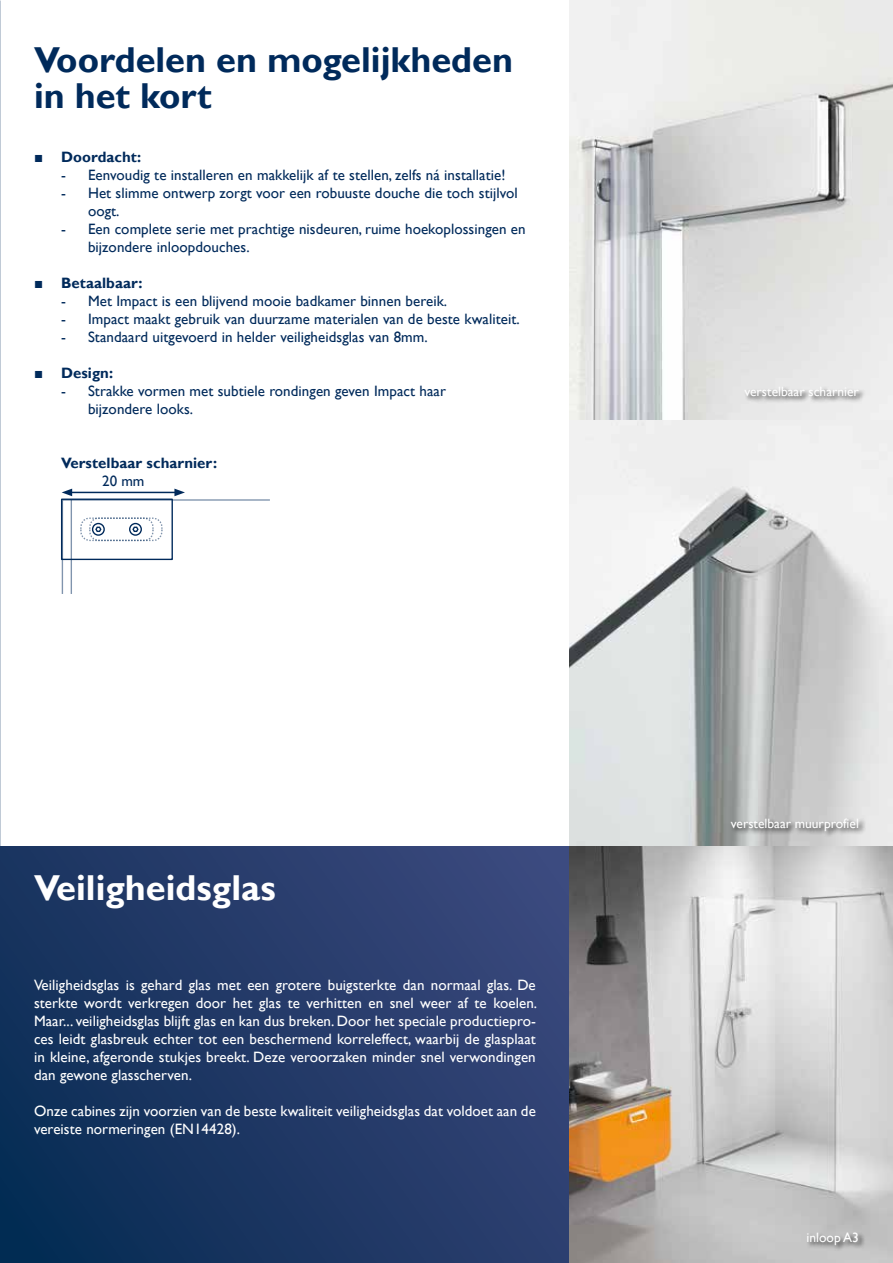
<style>
.page{position:relative;width:893px;height:1263px;background:#fff}
.page>*{position:absolute;margin:0;border:0;box-sizing:border-box;transform-origin:0 0}
.t1{font:700 36px/36px "Gill Sans";color:#002a5b}
.t2{font:700 36px "Gill Sans";color:#fff}
.t3{font:15px/18px "Gill Sans";letter-spacing:.005em;color:#fff;text-align:justify}
.t4{font:15px/18px "Gill Sans";letter-spacing:.005em;color:#002a5b}
.t5{font:700 15px "Gill Sans";letter-spacing:.005em;color:#002a5b}
.t6{font:13.5px "Gill Sans";color:#fff}
.s1{font-family:"Franklin Gothic";font-weight:400}
</style>
<div class="page">
<img style="left:570px;top:419px;width:323px;height:427px">
<div style="left:0;top:846px;width:580px;height:417px;background:linear-gradient(to right,#0f2f58,#374578)"></div>
<img style="left:570px;top:846px;width:323px;height:417px">
<svg style="left:570px;top:0;width:323px;height:419px;background:#dedfde"></svg>
<div style="left:806px;top:1231px;width:59px;height:22px;background:#000;opacity:.75"></div>
<div style="left:744px;top:386px;width:122px;height:17px;background:#000;opacity:.75"></div>
<div style="left:730px;top:817px;width:136px;height:21px;background:#000;opacity:.75"></div>
<svg style="left:61px;top:489px;width:209px;height:105px"></svg>
<hr style="left:71px;top:500px;width:1px;height:94px;background:#002a5b">
<h1 class="t1" style="left:34px;top:43px;width:481px">Voordelen en mogelijkheden in het kort</h1>
<p class="t5" style="left:34px;top:148px;width:109px"><span class="s1">■</span> Doordacht:</p>
<p class="t4" style="left:61px;top:166px;width:446px">- Eenvoudig te installeren en makkelijk af te stellen, zelfs ná installatie!</p>
<p class="t4" style="left:88px;top:184px;width:431px;text-indent:-27px">- Het slimme ontwerp zorgt voor een robuuste douche die toch stijlvol oogt.</p>
<p class="t4" style="left:88px;top:220px;width:439px;text-indent:-27px">- Een complete serie met prachtige nisdeuren, ruime hoekoplossingen en bijzondere inloopdouches.</p>
<p class="t5" style="left:34px;top:274px;width:110px"><span class="s1">■</span> Betaalbaar:</p>
<p class="t4" style="left:61px;top:292px;width:388px">- Met Impact is een blijvend mooie badkamer binnen bereik.</p>
<p class="t4" style="left:61px;top:310px;width:460px">- Impact maakt gebruik van duurzame materialen van de beste kwaliteit.</p>
<p class="t4" style="left:61px;top:328px;width:368px">- Standaard uitgevoerd in helder veiligheidsglas van 8mm.</p>
<p class="t5" style="left:34px;top:364px;width:81px"><span class="s1">■</span> Design:</p>
<p class="t4" style="left:88px;top:382px;width:359px;text-indent:-27px">- Strakke vormen met subtiele rondingen geven Impact haar bijzondere looks.</p>
<p class="t5" style="left:61px;top:454px;width:158px">Verstelbaar scharnier:</p>
<p class="t4" style="left:102px;top:472px;width:44px">20 mm</p>
<h1 class="t2" style="left:34px;top:866px;width:243px">Veiligheidsglas</h1>
<p class="t3" style="left:34px;top:976px;width:505px">Veiligheidsglas is gehard glas met een grotere buigsterkte dan normaal glas. De sterkte wordt verkregen door het glas te verhitten en snel weer af te koelen.<br>Maar... veiligheidsglas blijft glas en kan dus breken. Door het speciale productiepro&shy;ces leidt glasbreuk echter tot een beschermend korreleffect, waarbij de glasplaat in kleine, afgeronde stukjes breekt. Deze veroorzaken minder snel verwondingen dan gewone glasscherven.</p>
<p class="t3" style="left:34px;top:1102px;width:503px">Onze cabines zijn voorzien van de beste kwaliteit veiligheidsglas dat voldoet aan de vereiste normeringen (EN14428).</p>
<p class="t6" style="left:744px;top:384px;width:116px">verstelbaar scharnier</p>
<p class="t6" style="left:731px;top:816px;width:130px">verstelbaar muurprofiel</p>
<p class="t6" style="left:806px;top:1230px;width:54px">inloop A3</p>
</div>
